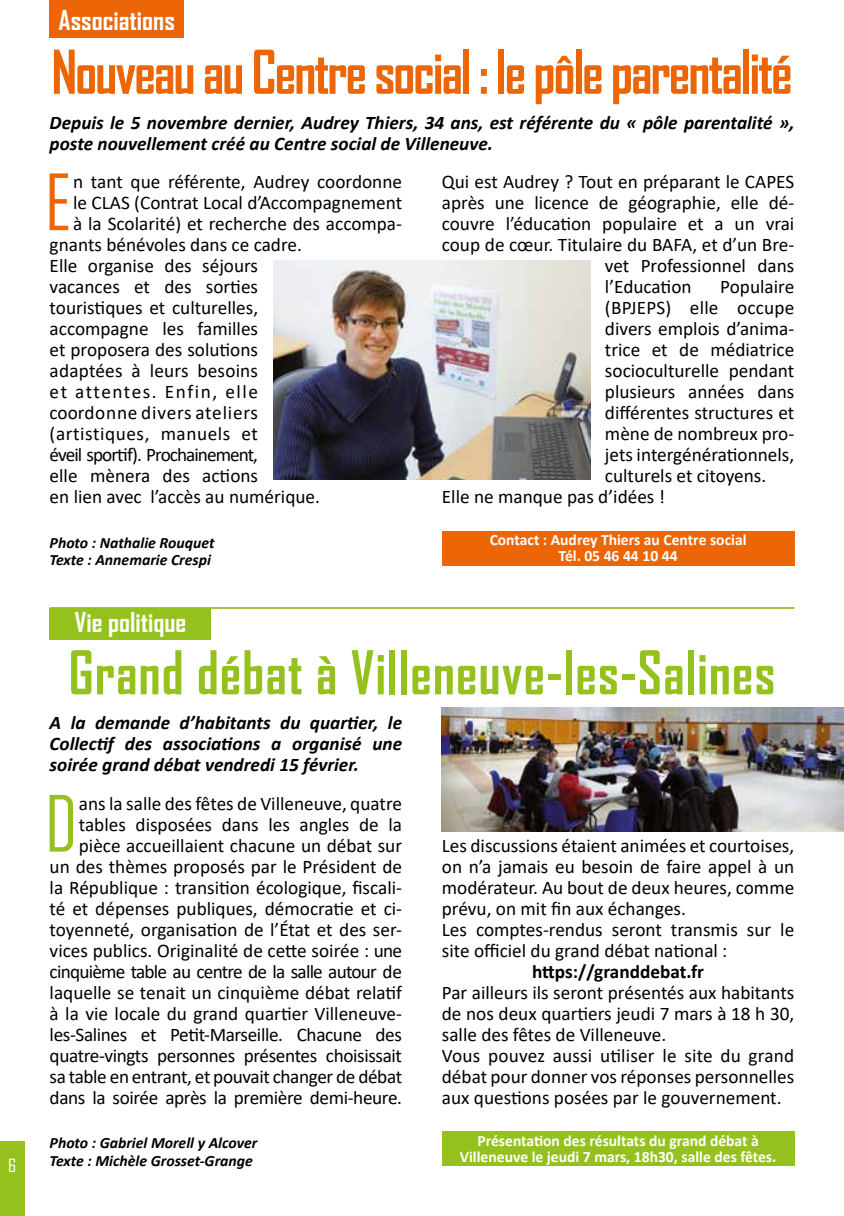
<style>
.page{position:relative;width:844px;height:1216px;background:#fff}
.page>*{position:absolute;margin:0;border:0;box-sizing:border-box;transform-origin:0 0}
.t1{font:74.2px "Agency FB";color:#95c11f}
.t2{font:74.2px "Agency FB";color:#ec6608}
.t3{font:700 57.75px "Agency FB";letter-spacing:-.035em;color:#ec6608;scale:.93 1}
.t4{font:700 57.75px "Agency FB";letter-spacing:.02em;color:#95c11f;scale:.93 1}
.t5{font:700 26.25px "Agency FB";color:#fff}
.t6{font:19.25px/21px "Calibri";color:#000}
.t7{font:italic 700 19.25px/21px "Calibri";color:#000;text-align:justify}
.t8{font:19.25px "Calibri";letter-spacing:-.05em;color:#000}
.t9{font:19.25px "Calibri";letter-spacing:.04em;color:#000}
.t10{font:19.25px "Calibri";letter-spacing:.03em;color:#000}
.t11{font:700 19.25px "Calibri";color:#000}
.t12{font:19.25px "Calibri";letter-spacing:.08em;color:#000}
.t13{font:17.5px "Agency FB";color:#fff;scale:1.1 1}
.t14{font:700 15.75px/15.8px "Calibri";color:#fff;text-align:center}
.t15{font:italic 700 15.75px/17.5px "Calibri";color:#000}
</style>
<div class="page">
<div style="left:0;top:1141px;width:25px;height:74px;background:#95c11f"></div>
<img style="left:441px;top:707px;width:402px;height:124px">
<div style="left:441px;top:1131px;width:353px;height:35px;background:#95c11f"></div>
<hr style="left:50px;top:607px;width:744px;height:2px;background:#95c11f">
<div style="left:50px;top:0;width:134px;height:37px;background:#ec6608"></div>
<img style="left:273px;top:261px;width:317px;height:218px">
<div style="left:441px;top:531px;width:353px;height:35px;background:#ec6608"></div>
<div style="left:50px;top:608px;width:161px;height:31px;background:#95c11f"></div>
<p class="t13" style="left:8px;top:1154px;width:9px">6</p>
<h3 class="t5" style="left:58px;top:4px;width:118px">Associations</h3>
<h2 class="t3" style="left:51px;top:36px;width:798px">Nouveau au Centre social : le pôle parentalité</h2>
<p class="t7" style="left:50px;top:111px;width:746px">Depuis le 5 novembre dernier, Audrey Thiers, 34 ans, est référente du « pôle parentalité », poste nouvellement créé au Centre social de Villeneuve.</p>
<h1 class="t2" style="left:45px;top:157px;width:28px">E</h1>
<p class="t6" style="left:73px;top:171px;width:330px">n tant que référente, Audrey coordonne</p>
<p class="t6" style="left:73px;top:192px;width:330px">le CLAS (Contrat Local d’Accompagnement</p>
<p class="t6" style="left:73px;top:213px;width:330px">à la Scolarité) et recherche des accompa-</p>
<p class="t6" style="left:50px;top:234px;width:254px">gnants bénévoles dans ce cadre.</p>
<p class="t6" style="left:50px;top:255px;width:210px">Elle organise des séjours</p>
<p class="t6" style="left:50px;top:276px;width:210px">vacances et des sorties</p>
<p class="t6" style="left:50px;top:297px;width:210px">touristiques et culturelles,</p>
<p class="t6" style="left:50px;top:318px;width:210px">accompagne les familles</p>
<p class="t6" style="left:50px;top:339px;width:210px">et proposera des solutions</p>
<p class="t6" style="left:50px;top:360px;width:210px">adaptées à leurs besoins</p>
<p class="t12" style="left:50px;top:378px;width:210px">et attentes. Enfin, elle</p>
<p class="t9" style="left:50px;top:399px;width:210px">coordonne divers ateliers</p>
<p class="t10" style="left:50px;top:420px;width:210px">(artistiques, manuels et</p>
<p class="t8" style="left:50px;top:441px;width:210px">éveil sportif). Prochainement,</p>
<p class="t6" style="left:50px;top:465px;width:210px">elle mènera des actions</p>
<p class="t6" style="left:50px;top:486px;width:272px">en lien avec l’accès au numérique.</p>
<p class="t15" style="left:50px;top:533px;width:166px">Photo : Nathalie Rouquet<br>Texte : Annemarie Crespi</p>
<h3 class="t5" style="left:74px;top:606px;width:113px">Vie politique</h3>
<p class="t6" style="left:441px;top:171px;width:354px">Qui est Audrey ? Tout en préparant le CAPES</p>
<p class="t6" style="left:441px;top:192px;width:354px">après une licence de géographie, elle dé-</p>
<p class="t6" style="left:441px;top:213px;width:354px">couvre l’éducation populaire et a un vrai</p>
<p class="t6" style="left:441px;top:234px;width:354px">coup de cœur. Titulaire du BAFA, et d’un Bre-</p>
<p class="t6" style="left:604px;top:255px;width:191px">vet Professionnel dans</p>
<p class="t6" style="left:604px;top:276px;width:88px">l’Education</p>
<p class="t6" style="left:720px;top:276px;width:76px">Populaire</p>
<p class="t6" style="left:604px;top:297px;width:191px">(BPJEPS) elle occupe</p>
<p class="t6" style="left:604px;top:318px;width:191px">divers emplois d’anima-</p>
<p class="t6" style="left:604px;top:339px;width:191px">trice et de médiatrice</p>
<p class="t6" style="left:604px;top:360px;width:191px">socioculturelle pendant</p>
<p class="t6" style="left:604px;top:381px;width:191px">plusieurs années dans</p>
<p class="t6" style="left:604px;top:402px;width:191px">différentes structures et</p>
<p class="t6" style="left:604px;top:423px;width:191px">mène de nombreux pro-</p>
<p class="t6" style="left:604px;top:444px;width:191px">jets intergénérationnels,</p>
<p class="t6" style="left:604px;top:465px;width:163px">culturels et citoyens.</p>
<p class="t6" style="left:441px;top:486px;width:225px">Elle ne manque pas d’idées !</p>
<p class="t14" style="left:489px;top:532px;width:258px">Contact : Audrey Thiers au Centre social<br>Tél. 05 46 44 10 44</p>
<h2 class="t4" style="left:69px;top:636px;width:761px">Grand débat à Villeneuve-les-Salines</h2>
<p class="t7" style="left:50px;top:711px;width:354px">A la demande d’habitants du quartier, le Collectif des associations a organisé une soirée grand débat vendredi 15 février.</p>
<h1 class="t1" style="left:45px;top:778px;width:34px">D</h1>
<p class="t6" style="left:50px;top:792px;width:354px;text-align:right">ans la salle des fêtes de Villeneuve, quatre tables disposées dans les angles de la pièce accueillaient chacune un débat sur<br>un des thèmes proposés par le Président de la République : transition écologique, fiscali&shy;té et dépenses publiques, démocratie et ci&shy;toyenneté, organisation de l’État et des ser&shy;vices publics. Originalité de cette soirée : une cinquième table au centre de la salle autour de laquelle se tenait un cinquième débat relatif à la vie locale du grand quartier Villeneuve&shy;les-Salines et Petit-Marseille. Chacune des quatre-vingts personnes présentes choisissait sa table en entrant, et pouvait changer de débat dans la soirée après la première demi-heure.</p>
<p class="t15" style="left:50px;top:1133px;width:209px">Photo : Gabriel Morell y Alcover<br>Texte : Michèle Grosset-Grange</p>
<p class="t6" style="left:442px;top:834px;width:354px">Les discussions étaient animées et courtoises, on n’a jamais eu besoin de faire appel à un modérateur. Au bout de deux heures, comme prévu, on mit fin aux échanges.<br>Les comptes-rendus seront transmis sur le site officiel du grand débat national :</p>
<p class="t11" style="left:532px;top:958px;width:173px">https://granddebat.fr</p>
<p class="t6" style="left:442px;top:981px;width:354px">Par ailleurs ils seront présentés aux habitants de nos deux quartiers jeudi 7 mars à 18 h 30, salle des fêtes de Villeneuve.<br>Vous pouvez aussi utiliser le site du grand débat pour donner vos réponses personnelles aux questions posées par le gouvernement.</p>
<p class="t14" style="left:460px;top:1132px;width:318px">Présentation des résultats du grand débat à<br>Villeneuve le jeudi 7 mars, 18h30, salle des fêtes.</p>
</div>
